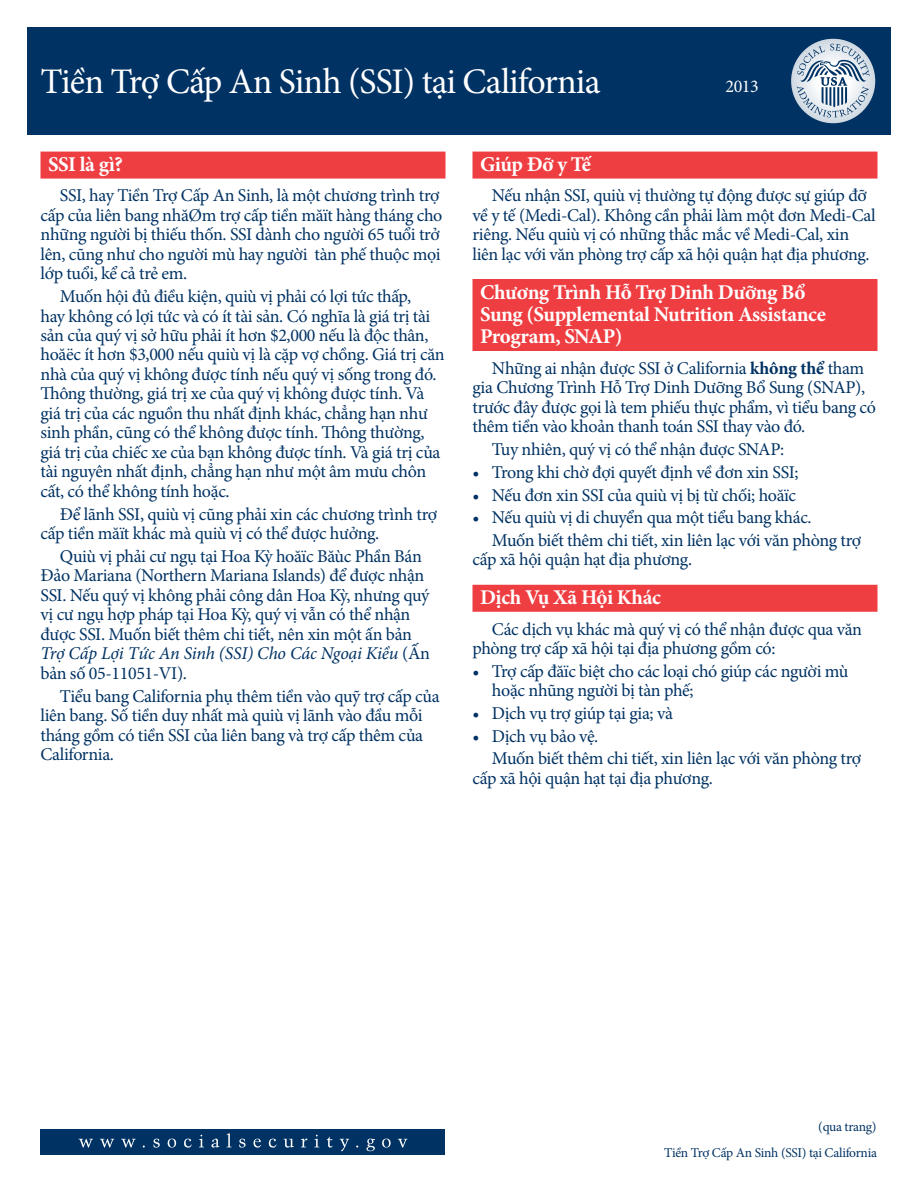
<style>
.page{position:relative;width:918px;height:1188px;background:#fff}
.page>*{position:absolute;margin:0;border:0;box-sizing:border-box;transform-origin:0 0}
.Pub_Title{font:36px "Minion Pro";letter-spacing:-.025em;color:#fff}
.H1-3{font:700 21px/22.5px "Minion Pro";letter-spacing:-.025em;color:#fff}
.H1-1{font:700 21px "Minion Pro";letter-spacing:-.02em;color:#fff}
.Paragraph{font:18px/19.5px "Minion Pro";letter-spacing:-.02em;color:#003263}
.Title_Date{font:18px "Minion Pro";color:#fff}
.t1{font:13.5px/26.1px "Minion Pro";letter-spacing:-.02em;color:#003263;text-align:right}
.s1{font-style:italic}
.s2{font-weight:700}
</style>
<div class="page">
<div style="left:27px;top:27px;width:864px;height:108px;background:#003263"></div>
<div style="left:40px;top:1130px;width:406px;height:25px;background:#003263"></div>
<svg style="left:79px;top:1133px;width:328px;height:18px"></svg>
<svg style="left:790px;top:38px;width:86px;height:86px"></svg>
<svg style="left:797px;top:44px;width:73px;height:74px;background:#a8b9c9"></svg>
<div style="left:40px;top:152px;width:406px;height:27px;background:#ef3e42"></div>
<div style="left:472px;top:152px;width:406px;height:27px;background:#ef3e42"></div>
<div style="left:472px;top:279px;width:406px;height:72px;background:#ef3e42"></div>
<div style="left:472px;top:585px;width:406px;height:27px;background:#ef3e42"></div>
<p class="Pub_Title" style="left:40px;top:57px;width:562px">Tiền Trợ Cấp An Sinh (SSI) tại California</p>
<p class="Title_Date" style="left:725px;top:74px;width:35px">2013</p>
<h1 class="H1-1" style="left:48px;top:149px;width:76px">SSI là gì?</h1>
<p class="Paragraph" style="left:40px;top:186px;width:403px;text-indent:19px">SSI, hay Tiền Trợ Cấp An Sinh, là một chương trình trợ cấp của liên bang nhăØm trợ cấp tiền măït hàng tháng cho những người bị thiếu thốn. SSI dành cho người 65 tuổi trở lên, cũng như cho người mù hay người tàn phế thuộc mọi lớp tuổi, kể cả trẻ em.</p>
<p class="Paragraph" style="left:40px;top:287px;width:406px;text-indent:19px">Muốn hội đủ điều kiện, quiù vị phải có lợi tức thấp,<br>hay không có lợi tức và có ít tài sản. Có nghĩa là giá trị tài sản của quý vị sở hữu phải ít hơn $2,000 nếu là độc thân, hoăëc ít hơn $3,000 nếu quiù vị là cặp vợ chồng. Giá trị căn nhà của quý vị không được tính nếu quý vị sống trong đó.<br>Thông thường, giá trị xe của quý vị không được tính. Và giá trị của các nguồn thu nhất định khác, chẳng hạn như sinh phần, cũng có thể không được tính. Thông thường, giá trị của chiếc xe của bạn không được tính. Và giá trị của tài nguyên nhất định, chẳng hạn như một âm mưu chôn cất, có thể không tính hoặc.</p>
<p class="Paragraph" style="left:40px;top:504px;width:398px;text-indent:19px">Ðể lãnh SSI, quiù vị cũng phải xin các chương trình trợ cấp tiền măït khác mà quiù vị có thể được hưởng.</p>
<p class="Paragraph" style="left:40px;top:547px;width:391px;text-indent:19px">Quiù vị phải cư ngụ tại Hoa Kỳ hoăïc Băùc Phần Bán Ðảo Mariana (Northern Mariana Islands) để được nhận SSI. Nếu quý vị không phải công dân Hoa Kỳ, nhưng quý vị cư ngụ hợp pháp tại Hoa Kỳ, quý vị vẫn có thể nhận được SSI. Muốn biết thêm chi tiết, nên xin một ấn bản <span class="s1">Trợ Cấp Lợi Tức An Sinh (SSI) Cho Các Ngoại Kiều</span> (Ấn bản số 05-11051-VI).</p>
<p class="Paragraph" style="left:40px;top:686px;width:401px;text-indent:19px">Tiểu bang California phụ thêm tiền vào quỹ trợ cấp của liên bang. Số tiền duy nhất mà quiù vị lãnh vào đầu mỗi tháng gồm có tiền SSI của liên bang và trợ cấp thêm của California.</p>
<h1 class="H1-1" style="left:480px;top:149px;width:112px">Giúp Ðỡ y Tế</h1>
<p class="Paragraph" style="left:472px;top:186px;width:405px;text-indent:19px">Nếu nhận SSI, quiù vị thường tự động được sự giúp đỡ về y tế (Medi-Cal). Không cần phải làm một đơn Medi-Cal riêng. Nếu quiù vị có những thắc mắc về Medi-Cal, xin liên lạc với văn phòng trợ cấp xã hội quận hạt địa phương.</p>
<h1 class="H1-3" style="left:480px;top:280px;width:347px">Chương Trình Hỗ Trợ Dinh Dưỡng Bổ<br>Sung (Supplemental Nutrition Assistance<br>Program, SNAP)</h1>
<p class="Paragraph" style="left:472px;top:358px;width:405px;text-indent:19px">Những ai nhận được SSI ở California <span class="s2">không thể</span> tham gia Chương Trình Hỗ Trợ Dinh Dưỡng Bổ Sung (SNAP), trước đây được gọi là tem phiếu thực phẩm, vì tiểu bang có thêm tiền vào khoản thanh toán SSI thay vào đó.</p>
<p class="Paragraph" style="left:492px;top:440px;width:294px">Tuy nhiên, quý vị có thể nhận được SNAP:</p>
<p class="Paragraph" style="left:472px;top:462px;width:328px">• Trong khi chờ đợi quyết định về đơn xin SSI;</p>
<p class="Paragraph" style="left:472px;top:485px;width:325px">• Nếu đơn xin SSI của quiù vị bị từ chối; hoăïc</p>
<p class="Paragraph" style="left:472px;top:508px;width:341px">• Nếu quiù vị di chuyển qua một tiểu bang khác.</p>
<p class="Paragraph" style="left:472px;top:531px;width:390px;text-indent:19px">Muốn biết thêm chi tiết, xin liên lạc với văn phòng trợ cấp xã hội quận hạt địa phương.</p>
<h1 class="H1-1" style="left:480px;top:583px;width:182px">Dịch Vụ Xã Hội Khác</h1>
<p class="Paragraph" style="left:472px;top:619px;width:391px;text-indent:19px">Các dịch vụ khác mà quý vị có thể nhận được qua văn phòng trợ cấp xã hội tại địa phương gồm có:</p>
<p class="Paragraph" style="left:492px;top:661px;width:358px;text-indent:-19px">• Trợ cấp đăïc biệt cho các loại chó giúp các người mù hoặc nhũng người bị tàn phế;</p>
<p class="Paragraph" style="left:472px;top:704px;width:202px">• Dịch vụ trợ giúp tại gia; và</p>
<p class="Paragraph" style="left:472px;top:726px;width:127px">• Dịch vụ bảo vệ.</p>
<p class="Paragraph" style="left:472px;top:749px;width:390px;text-indent:19px">Muốn biết thêm chi tiết, xin liên lạc với văn phòng trợ cấp xã hội quận hạt tại địa phương.</p>
<p class="t1" style="left:664px;top:1114px;width:214px">(qua trang)<br>Tiền Trợ Cấp An Sinh (SSI) tại California</p>
</div>
